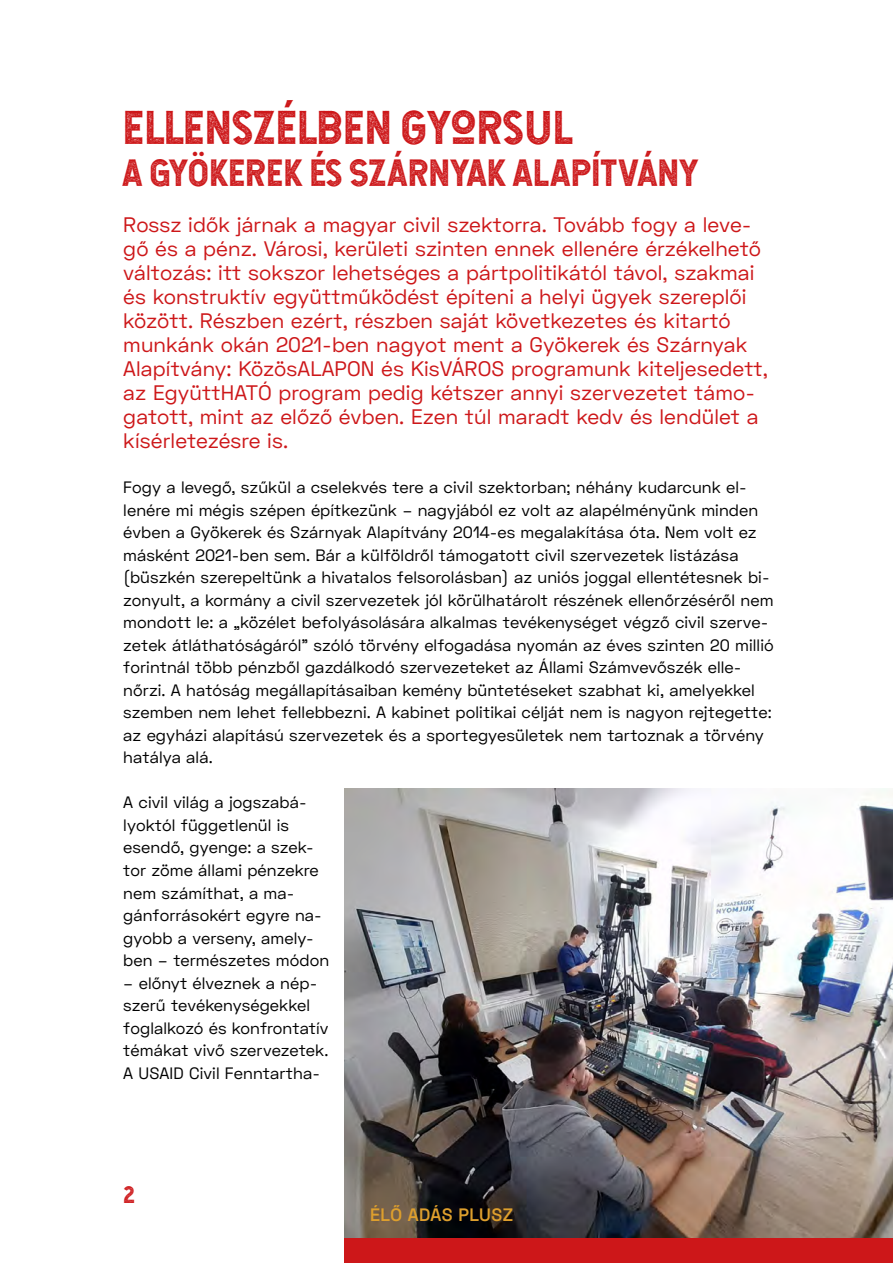
<style>
.page{position:relative;width:893px;height:1263px;background:#fff}
.page>*{position:absolute;margin:0;border:0;box-sizing:border-box;transform-origin:0 0}
.t1{font:45px "Hansief Rough";letter-spacing:.01em;color:#cd1719}
.t2{font:36px "Hansief Rough";letter-spacing:.01em;color:#cd1719}
.t3{font:22.5px "Hansief Rough";color:#cd1719}
.t4{font:21px/24px "Space Grotesk";letter-spacing:.005em;color:#cd1719}
.t5{font:600 18px "Space Grotesk";letter-spacing:.02em;color:#de9f2d}
.t6{font:16.5px/22.5px "Space Grotesk";letter-spacing:.005em;color:#000}
</style>
<div class="page">
<div style="left:344px;top:789px;width:549px;height:474px;background:#cd1719"></div>
<img style="left:344px;top:789px;width:549px;height:448px">
<h1 class="t1" style="left:123px;top:99px;width:450px">ELLENSZÉLBEN GYORSUL</h1>
<h2 class="t2" style="left:123px;top:150px;width:577px">A GYÖKEREK ÉS SZÁRNYAK ALAPÍTVÁNY</h2>
<p class="t4" style="left:123px;top:213px;width:646px">Rossz idők járnak a magyar civil szektorra. Tovább fogy a leve&shy;gő és a pénz. Városi, kerületi szinten ennek ellenére érzékelhető változás: itt sokszor lehetséges a pártpolitikától távol, szakmai és konstruktív együttműködést építeni a helyi ügyek szereplői között. Részben ezért, részben saját következetes és kitartó munkánk okán 2021-ben nagyot ment a Gyökerek és Szárnyak Alapítvány: KözösALAPON és KisVÁROS programunk kiteljesedett, az EgyüttHATÓ program pedig kétszer annyi szervezetet támo&shy;gatott, mint az előző évben. Ezen túl maradt kedv és lendület a kísérletezésre is.</p>
<p class="t6" style="left:123px;top:476px;width:652px">Fogy a levegő, szűkül a cselekvés tere a civil szektorban; néhány kudarcunk el&shy;lenére mi mégis szépen építkezünk – nagyjából ez volt az alapélményünk minden évben a Gyökerek és Szárnyak Alapítvány 2014-es megalakítása óta. Nem volt ez másként 2021-ben sem. Bár a külföldről támogatott civil szervezetek listázása (büszkén szerepeltünk a hivatalos felsorolásban) az uniós joggal ellentétesnek bi&shy;zonyult, a kormány a civil szervezetek jól körülhatárolt részének ellenőrzéséről nem mondott le: a „közélet befolyásolására alkalmas tevékenységet végző civil szerve&shy;zetek átláthatóságáról” szóló törvény elfogadása nyomán az éves szinten 20 millió forintnál több pénzből gazdálkodó szervezeteket az Állami Számvevőszék elle&shy;nőrzi. A hatóság megállapításaiban kemény büntetéseket szabhat ki, amelyekkel szemben nem lehet fellebbezni. A kabinet politikai célját nem is nagyon rejtegette: az egyházi alapítású szervezetek és a sportegyesületek nem tartoznak a törvény hatálya alá.</p>
<p class="t6" style="left:123px;top:791px;width:207px">A civil világ a jogszabá&shy;lyoktól függetlenül is esendő, gyenge: a szek&shy;tor zöme állami pénzekre nem számíthat, a ma&shy;gánforrásokért egyre na&shy;gyobb a verseny, amely&shy;ben – természetes módon</p>
<p class="t6" style="left:123px;top:971px;width:207px">– előnyt élveznek a nép&shy;szerű tevékenységekkel foglalkozó és konfrontatív témákat vivő szervezetek.<br>A USAID Civil Fenntartha-</p>
<h3 class="t3" style="left:123px;top:1180px;width:13px">2</h3>
<p class="t5" style="left:370px;top:1203px;width:144px">ÉLŐ ADÁS PLUSZ</p>
</div>
